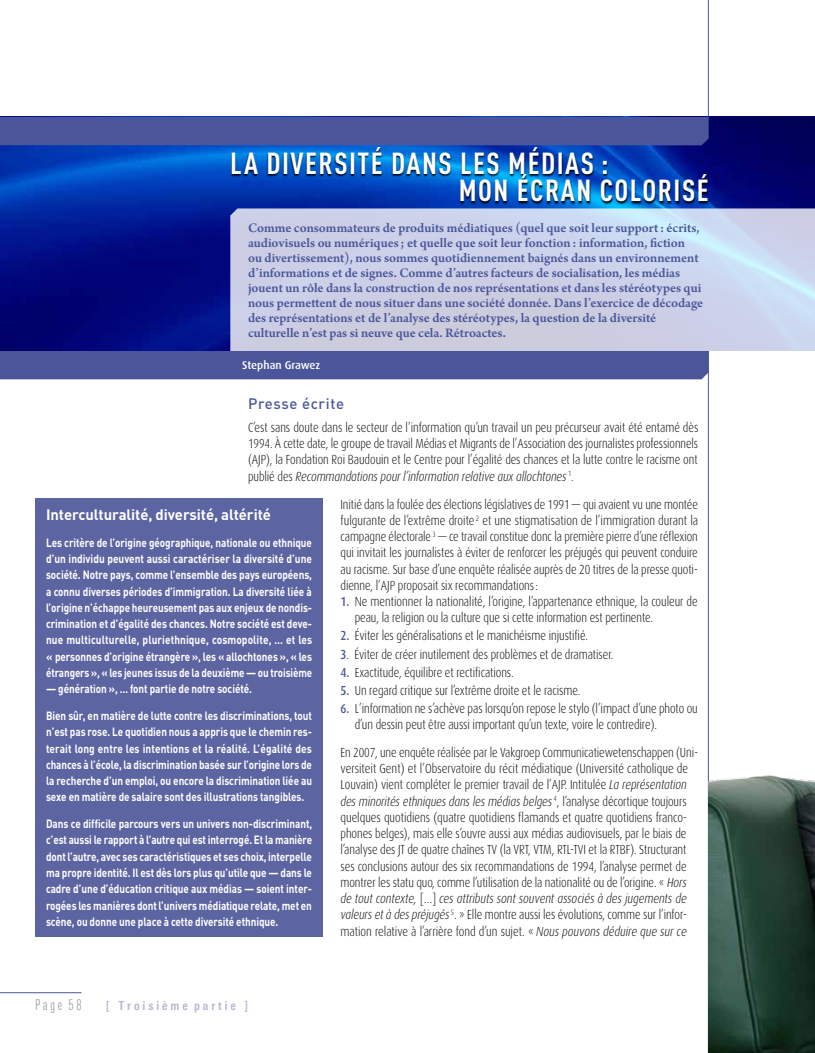
<style>
.page{position:relative;width:815px;height:1053px;background:#fff}
.page>*{position:absolute;margin:0;border:0;box-sizing:border-box;transform-origin:0 0}
.t1{font:700 30px/27.5px "DIN Cond";letter-spacing:.05em;color:#fff}
.t2{font:700 15px "DIN Pro";letter-spacing:-.005em;color:#fff}
.t3{font:500 15px "DIN Pro";letter-spacing:.045em;color:#4a5699}
.t4{font:300 15px "LT Univers Comp";letter-spacing:.19em;color:#9c9e9f}
.t5{font:600 13.75px/15px "Arno Pro";color:#4a5699}
.t6{font:300 13.12px/16.2px "Dax";letter-spacing:-.005em;color:#000;text-align:justify;scale:.84 1}
.t7{font:300 13.12px/16.2px "Dax";letter-spacing:-.005em;color:#000;scale:.85 1}
.t8{font:700 condensed 12.5px "LT Univers";color:#b8b7d6}
.t9{font:700 11.88px/16.2px "DIN Pro";letter-spacing:-.005em;color:#fff;text-align:justify;scale:.84 1}
.t10{font:500 11.25px "Dax";letter-spacing:-.005em;color:#fff}
.s1{font-style:italic}
.s2{font-weight:500;color:#4a5699}
</style>
<div class="page">
<img style="left:0;top:117px;width:815px;height:234px">
<hr style="left:708px;top:351px;width:1px;height:701px;background:#4a5699">
<hr style="left:708px;top:0;width:1px;height:117px;background:#4a5699">
<div style="left:0;top:351px;width:709px;height:28px;background:#4a5699"></div>
<div style="left:0;top:117px;width:709px;height:28px;background:#4a5699"></div>
<svg style="left:230px;top:208px;width:585px;height:143px;background:#cad0e7"></svg>
<hr style="left:0;top:992px;width:81px;height:1px;background:#4a5699">
<div style="left:231px;top:147px;width:478px;height:58px;background:#000;opacity:.9"></div>
<img style="left:709px;top:775px;width:106px;height:277px">
<div style="left:35px;top:497px;width:288px;height:439px;background:#5d64a2"></div>
<h1 class="t1" style="left:459px;top:148px;width:252px;text-indent:-228px">LA DIVERSITÉ DANS LES MÉDIAS :<br>MON ÉCRAN COLORISÉ</h1>
<p class="t5" style="left:248px;top:221px;width:457px">Comme consommateurs de produits médiatiques (quel que soit leur support: écrits, audiovisuels ou numériques; et quelle que soit leur fonction: information, fiction<br>ou divertissement), nous sommes quotidiennement baignés dans un environnement d’informations et de signes. Comme d’autres facteurs de socialisation, les médias jouent un rôle dans la construction de nos représentations et dans les stéréotypes qui nous permettent de nous situer dans une société donnée. Dans l’exercice de décodage des représentations et de l’analyse des stéréotypes, la question de la diversité culturelle n’est pas si neuve que cela. Rétroactes.</p>
<p class="t10" style="left:242px;top:359px;width:80px">Stephan Grawez</p>
<p class="t3" style="left:248px;top:393px;width:98px">Presse écrite</p>
<p class="t6" style="left:248px;top:419px;width:538px">C’est sans doute dans le secteur de l’information qu’un travail un peu précurseur avait été entamé dès 1994. À cette date, le groupe de travail Médias et Migrants de l’Association des journalistes professionnels (AJP), la Fondation Roi Baudouin et le Centre pour l’égalité des chances et la lutte contre le racisme ont publié des <span class="s1">Recommandations pour l’information relative aux allochtones</span> <sup>1</sup>.</p>
<p class="t6" style="left:341px;top:496px;width:427px">Initié dans la foulée des élections législatives de 1991 — qui avaient vu une montée fulgurante de l’extrême droite <sup>2</sup> et une stigmatisation de l’immigration durant la campagne électorale <sup>3</sup> — ce travail constitue donc la première pierre d’une réflexion qui invitait les journalistes à éviter de renforcer les préjugés qui peuvent conduire au racisme. Sur base d’une enquête réalisée auprès de 20 titres de la presse quoti&shy;dienne, l’AJP proposait six recommandations:</p>
<p class="t7" style="left:355px;top:593px;width:405px;text-indent:-14px"><span class="s2">1.</span> Ne mentionner la nationalité, l’origine, l’appartenance ethnique, la couleur de peau, la religion ou la culture que si cette information est pertinente.</p>
<p class="t6" style="left:340px;top:628px;width:296px"><span class="s2">2.</span> Éviter les généralisations et le manichéisme injustifié.</p>
<p class="t6" style="left:340px;top:646px;width:326px"><span class="s2">3</span>. Éviter de créer inutilement des problèmes et de dramatiser.</p>
<p class="t6" style="left:340px;top:664px;width:208px"><span class="s2">4.</span> Exactitude, équilibre et rectifications.</p>
<p class="t6" style="left:340px;top:682px;width:287px"><span class="s2">5.</span> Un regard critique sur l’extrême droite et le racisme.</p>
<p class="t6" style="left:355px;top:700px;width:410px;text-indent:-14px"><span class="s2">6.</span> L’information ne s’achève pas lorsqu’on repose le stylo (l’impact d’une photo ou d’un dessin peut être aussi important qu’un texte, voire le contredire).</p>
<p class="t6" style="left:341px;top:744px;width:427px;text-align:left">En 2007, une enquête réalisée par le Vakgroep Communicatiewetenschappen (Uni&shy;versiteit Gent) et l’Observatoire du récit médiatique (Université catholique de Louvain) vient compléter le premier travail de l’AJP. Intitulée <span class="s1">La représentation des minorités ethniques dans les médias belges</span> <sup>4</sup>, l’analyse décortique toujours quelques quotidiens (quatre quotidiens flamands et quatre quotidiens franco&shy;phones belges), mais elle s’ouvre aussi aux médias audiovisuels, par le biais de l’analyse des JT de quatre chaînes TV (la VRT, VTM, RTL-TVI et la RTBF). Structurant ses conclusions autour des six recommandations de 1994, l’analyse permet de montrer les statu quo, comme l’utilisation de la nationalité ou de l’origine. « <span class="s1">Hors de tout contexte,</span> […] <span class="s1">ces attributs sont souvent associés à des jugements de valeurs et à des préjugés</span> <sup>5</sup>. » Elle montre aussi les évolutions, comme sur l’infor&shy;mation relative à l’arrière fond d’un sujet. « <span class="s1">Nous pouvons déduire que sur ce</span></p>
<p class="t2" style="left:46px;top:504px;width:226px">Interculturalité, diversité, altérité</p>
<p class="t9" style="left:46px;top:534px;width:318px">Les critère de l’origine géographique, nationale ou ethnique d’un individu peuvent aussi caractériser la diversité d’une société. Notre pays, comme l’ensemble des pays européens, a connu diverses périodes d’immigration. La diversité liée à l’origine n’échappe heureusement pas aux enjeux de nondis&shy;crimination et d’égalité des chances. Notre société est deve&shy;nue multiculturelle, pluriethnique, cosmopolite, … et les « personnes d’origine étrangère », les « allochtones », « les étrangers », « les jeunes issus de la deuxième — ou troisième</p>
<p class="t9" style="left:46px;top:680px;width:247px">— génération », … font partie de notre société.</p>
<p class="t9" style="left:46px;top:707px;width:318px">Bien sûr, en matière de lutte contre les discriminations, tout n’est pas rose. Le quotidien nous a appris que le chemin res&shy;terait long entre les intentions et la réalité. L’égalité des chances à l’école, la discrimination basée sur l’origine lors de la recherche d’un emploi, ou encore la discrimination liée au sexe en matière de salaire sont des illustrations tangibles.</p>
<p class="t9" style="left:46px;top:815px;width:318px">Dans ce difficile parcours vers un univers non-discriminant, c’est aussi le rapport à l’autre qui est interrogé. Et la manière dont l’autre, avec ses caractéristiques et ses choix, interpelle ma propre identité. Il est dès lors plus qu’utile que — dans le cadre d’une d’éducation critique aux médias — soient inter&shy;rogées les manières dont l’univers médiatique relate, met en scène, ou donne une place à cette diversité ethnique.</p>
<p class="t4" style="left:35px;top:996px;width:48px">Page 58</p>
<p class="t8" style="left:106px;top:998px;width:143px">[ T roisième partie ]</p>
</div>
